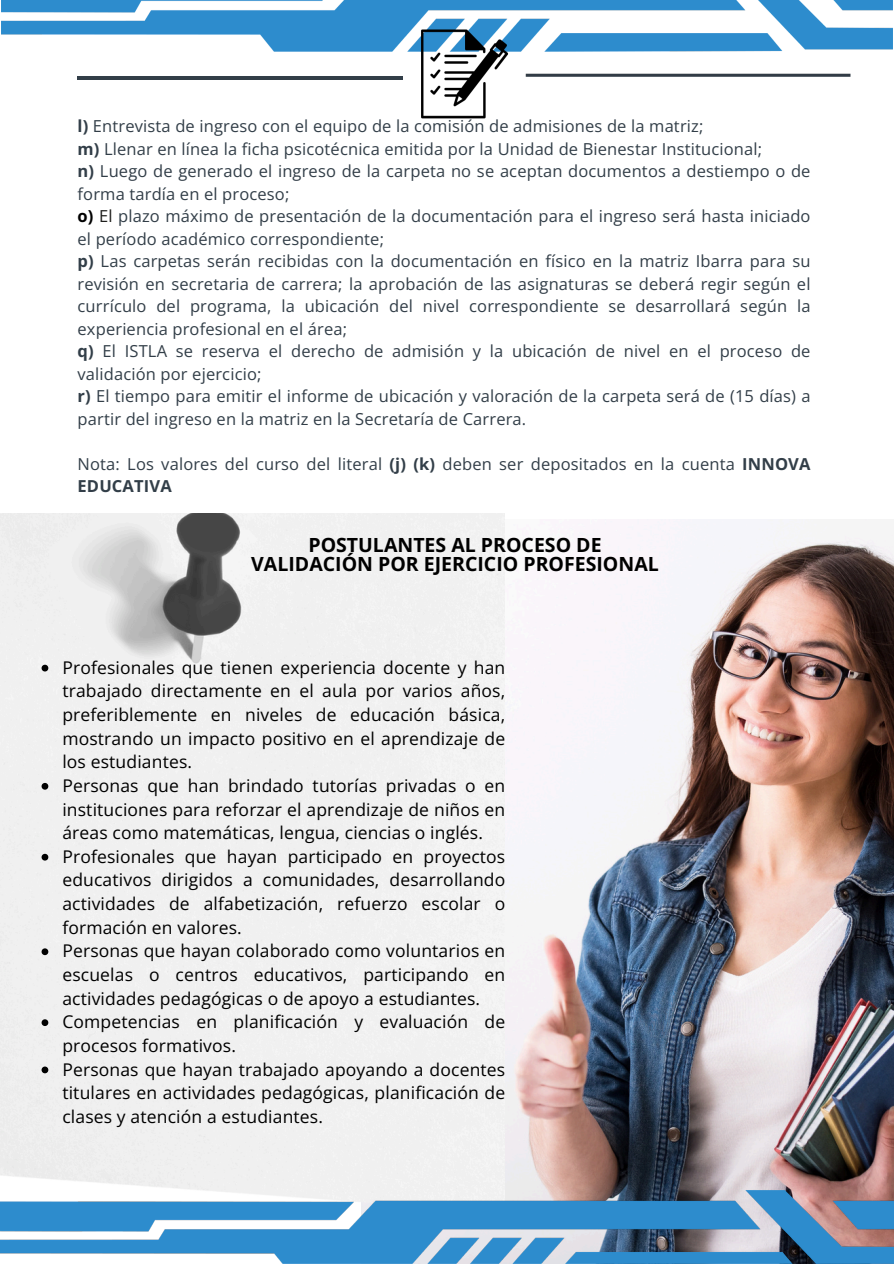
<style>
.page{position:relative;width:894px;height:1264px;background:#fff}
.page>*{position:absolute;margin:0;border:0;box-sizing:border-box;transform-origin:0 0}
.t1{font:700 19.5px "Open Sans";color:#000}
.t2{font:17.55px/23.7px "Open Sans";letter-spacing:.01em;color:#000;text-align:justify}
.t3{font:16.5px/22.5px "Open Sans";letter-spacing:.01em;color:#323e48}
.s1{font-weight:700}
.s2{font-weight:700;color:#000}
.s3{color:#1e1e1c}
</style>
<div class="page">
<img style="left:1px;top:0;width:892px;height:119px">
<img style="left:504px;top:520px;width:389px;height:670px">
<div style="left:0;top:513px;width:504px;height:677px;background:#f0f0f0"></div>
<img style="left:0;top:1190px;width:893px;height:73px">
<svg style="left:89px;top:96px;width:5px;height:6px"></svg>
<svg style="left:42px;top:664px;width:6px;height:7px"></svg>
<svg style="left:42px;top:783px;width:6px;height:6px"></svg>
<svg style="left:42px;top:853px;width:6px;height:7px"></svg>
<svg style="left:42px;top:948px;width:6px;height:7px"></svg>
<svg style="left:42px;top:1019px;width:6px;height:7px"></svg>
<svg style="left:42px;top:1066px;width:6px;height:7px"></svg>
<p class="t3" style="left:78px;top:115px;width:627px"><span class="s1">l)</span> Entrevista de ingreso con el equipo de la comisión de admisiones de la matriz;</p>
<p class="t3" style="left:78px;top:137px;width:685px"><span class="s1">m)</span> Llenar en línea la ficha psicotécnica emitida por la Unidad de Bienestar Institucional;</p>
<p class="t3" style="left:78px;top:160px;width:734px"><span class="s1">n)</span> Luego de generado el ingreso de la carpeta no se aceptan documentos a destiempo o de forma tardía en el proceso;</p>
<p class="t3" style="left:78px;top:205px;width:734px"><span class="s2">o)</span> <span class="s3">El</span> plazo máximo de presentación de la documentación para el ingreso será hasta iniciado el período académico correspondiente;</p>
<p class="t3" style="left:78px;top:250px;width:734px;text-align:justify"><span class="s1">p)</span> Las carpetas serán recibidas con la documentación en físico en la matriz Ibarra para su revisión en secretaria de carrera; la aprobación de las asignaturas se deberá regir según el currículo del programa, la ubicación del nivel correspondiente se desarrollará según la experiencia profesional en el área;</p>
<p class="t3" style="left:78px;top:340px;width:734px"><span class="s1">q)</span> El ISTLA se reserva el derecho de admisión y la ubicación de nivel en el proceso de validación por ejercicio;</p>
<p class="t3" style="left:78px;top:385px;width:734px"><span class="s1">r)</span> El tiempo para emitir el informe de ubicación y valoración de la carpeta será de (15 días) a partir del ingreso en la matriz en la Secretaría de Carrera.</p>
<p class="t3" style="left:78px;top:452px;width:734px">Nota: Los valores del curso del literal <span class="s1">(j) (k)</span> deben ser depositados en la cuenta <span class="s1">INNOVA<br>EDUCATIVA</span></p>
<p class="t1" style="left:308px;top:531px;width:294px">POSTULANTES AL PROCESO DE</p>
<p class="t1" style="left:251px;top:550px;width:409px">VALIDACIÓN POR EJERCICIO PROFESIONAL</p>
<p class="t2" style="left:62px;top:655px;width:444px">Profesionales que tienen experiencia docente y han trabajado directamente en el aula por varios años, preferiblemente en niveles de educación básica, mostrando un impacto positivo en el aprendizaje de los estudiantes.</p>
<p class="t2" style="left:62px;top:773px;width:444px">Personas que han brindado tutorías privadas o en instituciones para reforzar el aprendizaje de niños en áreas como matemáticas, lengua, ciencias o inglés.</p>
<p class="t2" style="left:62px;top:844px;width:444px">Profesionales que hayan participado en proyectos educativos dirigidos a comunidades, desarrollando actividades de alfabetización, refuerzo escolar o formación en valores.</p>
<p class="t2" style="left:62px;top:938px;width:444px">Personas que hayan colaborado como voluntarios en escuelas o centros educativos, participando en actividades pedagógicas o de apoyo a estudiantes.</p>
<p class="t2" style="left:62px;top:1009px;width:444px">Competencias en planificación y evaluación de procesos formativos.</p>
<p class="t2" style="left:62px;top:1056px;width:444px">Personas que hayan trabajado apoyando a docentes titulares en actividades pedagógicas, planificación de clases y atención a estudiantes.</p>
</div>
